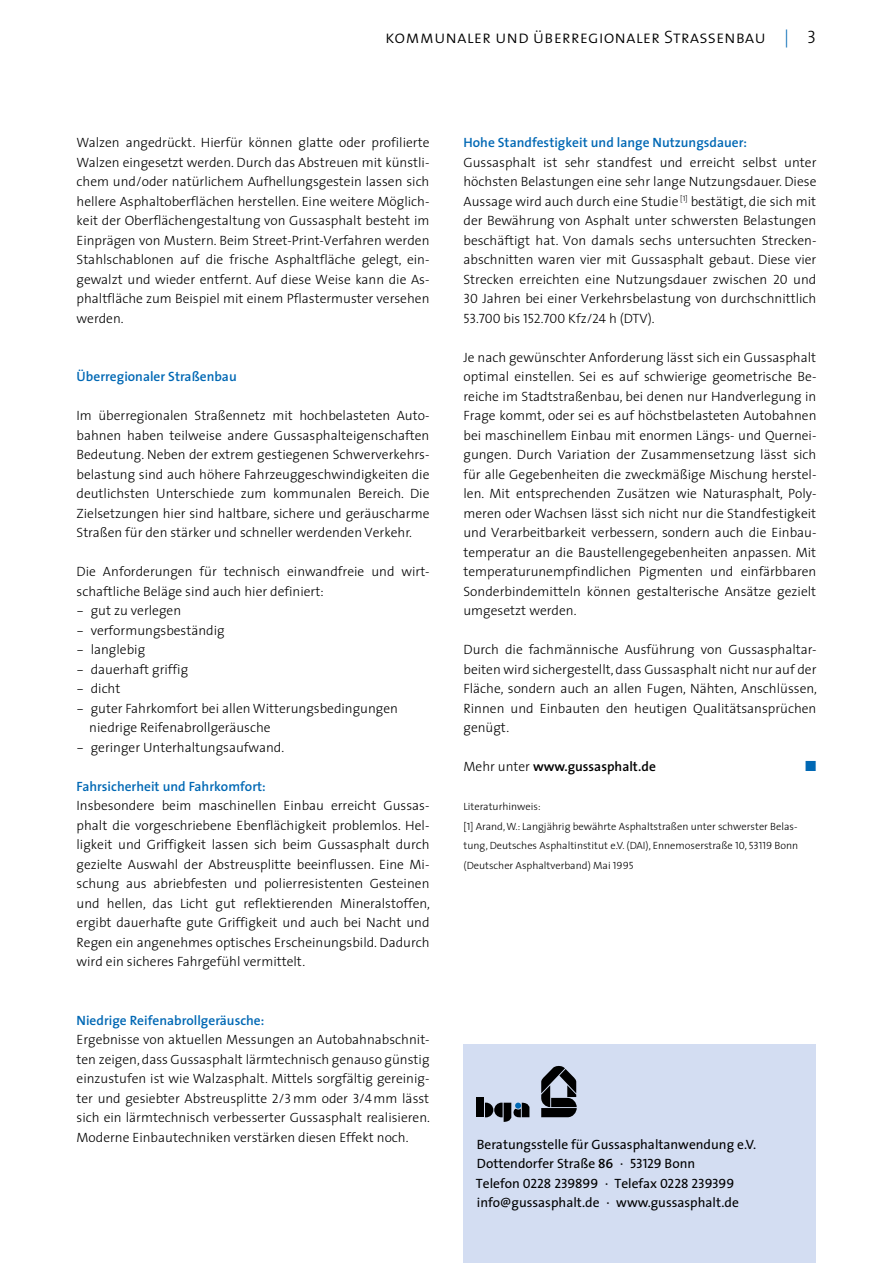
<style>
.page{position:relative;width:893px;height:1263px;background:#fff}
.page>*{position:absolute;margin:0;border:0;box-sizing:border-box;transform-origin:0 0}
.t1{font:18px "The Sans Light Caps";color:#000}
.Fließtext{font:300 13.5px/19.5px "The Sans";color:#000;text-align:justify}
.Adresse{font:13.5px/19.5px "The Sans";color:#000}
.Ü3_Fließtext{font:600 13.5px "The Sans";color:#0068b4}
.Fließtext-2{font:600 13.5px "The Sans";color:#000}
.Ü2_Fließtext{font:600 13.5px "The Sans";color:#0068b4}
.Fließtext-3{font:13.5px "European Pi X";color:#0068b4}
.Literaturhinweis{font:300 10.5px/19.5px "The Sans";color:#000}
.s1{color:#0068b4}
.s2{font-family:"The Sans Light Caps";font-weight:400}
.s3{font-weight:300}
.s4{font-family:"The Sans Semi Bold Caps"}
.s5{font-family:"The Sans Regular Caps"}
</style>
<div class="page">
<div style="left:463px;top:1044px;width:353px;height:219px;background:#d3ddf2"></div>
<div style="left:476px;top:1098px;width:8px;height:19px;background:#000"></div>
<svg style="left:541px;top:1065px;width:36px;height:52px"></svg>
<svg style="left:485px;top:1103px;width:44px;height:19px"></svg>
<h1 class="t1" style="left:385px;top:27px;width:433px">kommunaler und überregionaler Straßenbau <span class="s1">|</span> 3</h1>
<p class="Fließtext" style="left:77px;top:132px;width:354px">Walzen angedrückt. Hierfür können glatte oder profilierte Walzen eingesetzt werden. Durch das Abstreuen mit künstli&shy;chem und/oder natürlichem Aufhellungsgestein lassen sich hellere Asphaltoberflächen herstellen. Eine weitere Möglich&shy;keit der Oberflächengestaltung von Gussasphalt besteht im Einprägen von Mustern. Beim Street-Print-Verfahren werden Stahlschablonen auf die frische Asphaltfläche gelegt, ein&shy;gewalzt und wieder entfernt. Auf diese Weise kann die As&shy;phaltfläche zum Beispiel mit einem Pflastermuster versehen werden.</p>
<p class="Ü2_Fließtext" style="left:77px;top:365px;width:162px">Überregionaler Straßenbau</p>
<p class="Fließtext" style="left:77px;top:405px;width:354px">Im überregionalen Straßennetz mit hochbelasteten Auto&shy;bahnen haben teilweise andere Gussasphalteigenschaften Bedeutung. Neben der extrem gestiegenen Schwerverkehrs&shy;belastung sind auch höhere Fahrzeuggeschwindigkeiten die deutlichsten Unterschiede zum kommunalen Bereich. Die Zielsetzungen hier sind haltbare, sichere und geräuscharme Straßen für den stärker und schneller werdenden Verkehr.</p>
<p class="Fließtext" style="left:77px;top:561px;width:354px">Die Anforderungen für technisch einwandfreie und wirt&shy;schaftliche Beläge sind auch hier definiert:</p>
<p class="Fließtext" style="left:77px;top:600px;width:106px">− gut zu verlegen</p>
<p class="Fließtext" style="left:77px;top:620px;width:150px">− verformungsbeständig</p>
<p class="Fließtext" style="left:77px;top:639px;width:70px">− langlebig</p>
<p class="Fließtext" style="left:77px;top:659px;width:113px">− dauerhaft griffig</p>
<p class="Fließtext" style="left:77px;top:678px;width:45px">− dicht</p>
<p class="Fließtext" style="left:89px;top:698px;width:310px;text-indent:-13px">− guter Fahrkomfort bei allen Witterungsbedingungen niedrige Reifenabrollgeräusche</p>
<p class="Fließtext" style="left:77px;top:737px;width:209px">− geringer Unterhaltungsaufwand.</p>
<p class="Ü3_Fließtext" style="left:77px;top:775px;width:191px">Fahrsicherheit und Fahrkomfort:</p>
<p class="Fließtext" style="left:77px;top:795px;width:355px">Insbesondere beim maschinellen Einbau erreicht Gussas&shy;phalt die vorgeschriebene Ebenflächigkeit problemlos. Hel&shy;ligkeit und Griffigkeit lassen sich beim Gussasphalt durch gezielte Auswahl der Abstreusplitte beeinflussen. Eine Mi&shy;schung aus abriebfesten und polierresistenten Gesteinen und hellen, das Licht gut reflektierenden Mineralstoffen, ergibt dauerhafte gute Griffigkeit und auch bei Nacht und Regen ein angenehmes optisches Erscheinungsbild. Dadurch wird ein sicheres Fahrgefühl vermittelt.</p>
<p class="Ü3_Fließtext" style="left:77px;top:1009px;width:189px">Niedrige Reifenabrollgeräusche:</p>
<p class="Fließtext" style="left:77px;top:1029px;width:355px">Ergebnisse von aktuellen Messungen an Autobahnabschnit&shy;ten zeigen, dass Gussasphalt lärmtechnisch genauso günstig einzustufen ist wie Walzasphalt. Mittels sorgfältig gereinig&shy;ter und gesiebter Abstreusplitte <span class="s2">2</span>/<span class="s2">3</span>mm oder <span class="s2">3</span>/<span class="s2">4</span>mm lässt sich ein lärmtechnisch verbesserter Gussasphalt realisieren.<br>Moderne Einbautechniken verstärken diesen Effekt noch.</p>
<p class="Ü3_Fließtext" style="left:463px;top:131px;width:285px">Hohe Standfestigkeit und lange Nutzungsdauer:</p>
<p class="Fließtext" style="left:463px;top:152px;width:354px">Gussasphalt ist sehr standfest und erreicht selbst unter höchsten Belastungen eine sehr lange Nutzungsdauer. Diese Aussage wird auch durch eine Studie <sup>[</sup><sup>1</sup><sup>]</sup> bestätigt, die sich mit der Bewährung von Asphalt unter schwersten Belastungen beschäftigt hat. Von damals sechs untersuchten Strecken&shy;abschnitten waren vier mit Gussasphalt gebaut. Diese vier Strecken erreichten eine Nutzungsdauer zwischen <span class="s2">20</span> und <span class="s2">30</span> Jahren bei einer Verkehrsbelastung von durchschnittlich <span class="s2">53</span>.<span class="s2">700</span> bis <span class="s2">152</span>.<span class="s2">700</span> Kfz/<span class="s2">24</span> h (DTV).</p>
<p class="Fließtext" style="left:463px;top:347px;width:354px">Je nach gewünschter Anforderung lässt sich ein Gussasphalt optimal einstellen. Sei es auf schwierige geometrische Be&shy;reiche im Stadtstraßenbau, bei denen nur Handverlegung in Frage kommt, oder sei es auf höchstbelasteten Autobahnen bei maschinellem Einbau mit enormen Längs- und Quernei&shy;gungen. Durch Variation der Zusammensetzung lässt sich für alle Gegebenheiten die zweckmäßige Mischung herstel&shy;len. Mit entsprechenden Zusätzen wie Naturasphalt, Poly&shy;meren oder Wachsen lässt sich nicht nur die Standfestigkeit und Verarbeitbarkeit verbessern, sondern auch die Einbau&shy;temperatur an die Baustellengegebenheiten anpassen. Mit temperaturunempfindlichen Pigmenten und einfärbbaren Sonderbindemitteln können gestalterische Ansätze gezielt umgesetzt werden.</p>
<p class="Fließtext" style="left:463px;top:639px;width:355px">Durch die fachmännische Ausführung von Gussasphaltar&shy;beiten wird sichergestellt, dass Gussasphalt nicht nur auf der Fläche, sondern auch an allen Fugen, Nähten, Anschlüssen, Rinnen und Einbauten den heutigen Qualitätsansprüchen genügt.</p>
<p class="Fließtext-2" style="left:463px;top:755px;width:194px"><span class="s3">Mehr unter</span> www.gussasphalt.de</p>
<p class="Fließtext-3" style="left:805px;top:758px;width:13px">M</p>
<p class="Literaturhinweis" style="left:463px;top:796px;width:336px">Literaturhinweis:<br>[<span class="s2">1</span>] Arand, W.: Langjährig bewährte Asphaltstraßen unter schwerster Belas&shy;tung, Deutsches Asphaltinstitut e.V. (DAI), Ennemoserstraße <span class="s2">10</span>, <span class="s2">53119</span> Bonn (Deutscher Asphaltverband) Mai <span class="s2">1995</span></p>
<p class="Adresse" style="left:477px;top:1134px;width:281px">Beratungsstelle für Gussasphaltanwendung e.V.</p>
<p class="Adresse" style="left:477px;top:1153px;width:220px">Dottendorfer Straße <span class="s4">86</span> · <span class="s5">53129</span> Bonn</p>
<p class="Adresse" style="left:476px;top:1173px;width:264px">Telefon <span class="s5">0228 239899</span> · Telefax <span class="s5">0228 239399 </span>info@gussasphalt.de · www.gussasphalt.de</p>
</div>
